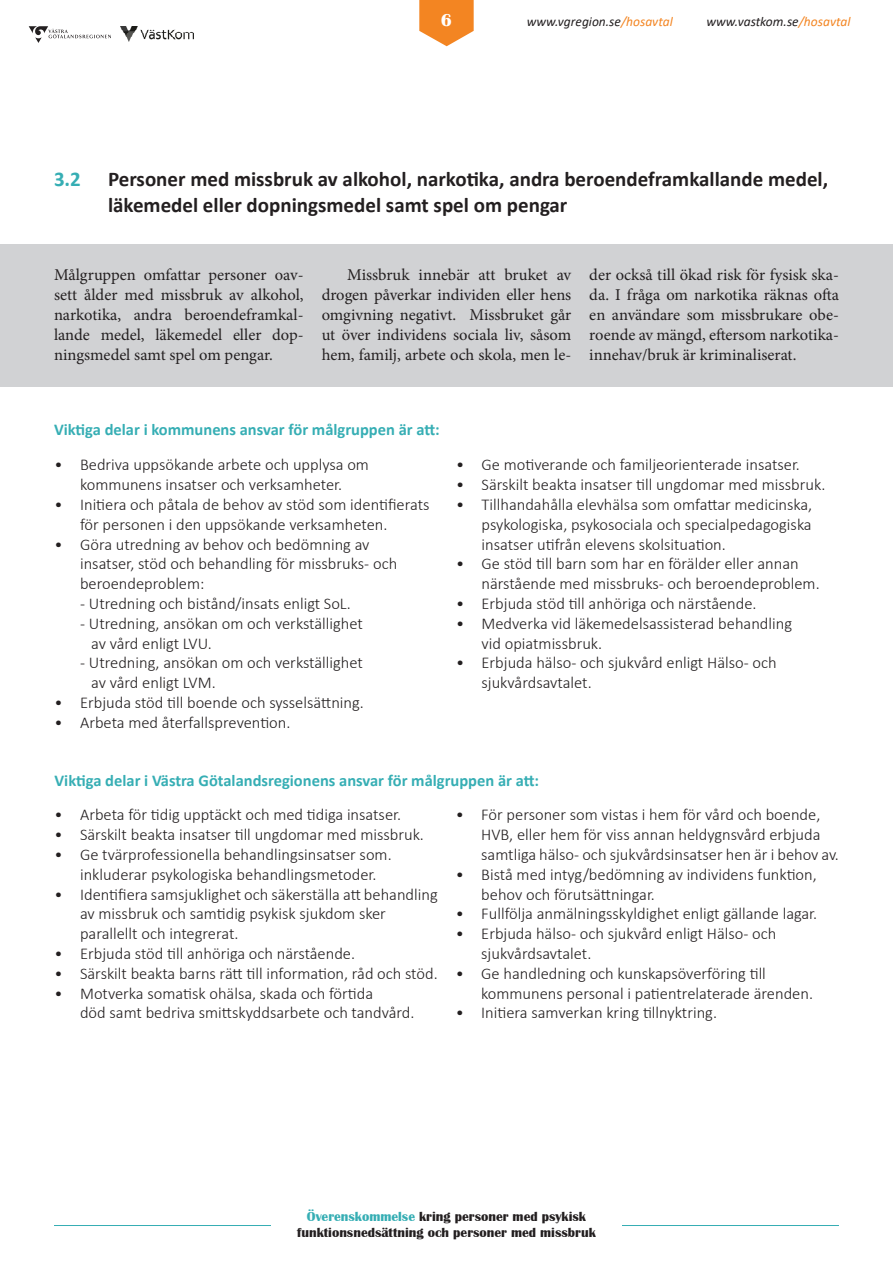
<style>
.page{position:relative;width:893px;height:1263px;background:#fff}
.page>*{position:absolute;margin:0;border:0;box-sizing:border-box;transform-origin:0 0}
.t1{font:700 21px/25.2px "Calibri";color:#231f20}
.t2{font:700 21px "Calibri";color:#36aeb4}
.t3{font:700 18px "Britannic";color:#fff}
.t4{font:300 16.5px "Calibri";color:#231f20}
.t5{font:16.5px/19.8px "Minion Pro";color:#231f20;text-align:justify}
.t6{font:700 16.5px "Calibri";color:#36aeb4}
.t7{font:700 13.5px/16.2px "Britannic";color:#231f20;text-align:center}
.t8{font:italic 13.5px "Calibri";color:#231f20}
.s1{color:#f38522}
.s2{color:#36aeb4}
</style>
<div class="page">
<hr style="left:54px;top:1225px;width:785px;height:1px;background:#36aeb4">
<div style="left:271px;top:1212px;width:351px;height:34px;background:#fff"></div>
<svg style="left:419px;top:0;width:55px;height:46px"></svg>
<img style="left:121px;top:26px;width:72px;height:15px">
<svg style="left:29px;top:26px;width:82px;height:17px"></svg>
<div style="left:0;top:244px;width:893px;height:143px;background:#d1d2d4"></div>
<p class="t3" style="left:441px;top:10px;width:13px">6</p>
<p class="t8" style="left:527px;top:12px;width:148px">www.vgregion.se<span class="s1">/hosavtal</span></p>
<p class="t8" style="left:706px;top:12px;width:146px">www.vastkom.se<span class="s1">/hosavtal</span></p>
<p class="t2" style="left:54px;top:165px;width:28px">3.2</p>
<p class="t1" style="left:108px;top:167px;width:722px">Personer med missbruk av alkohol, narkotika, andra beroendeframkallande medel, läkemedel eller dopningsmedel samt spel om pengar</p>
<p class="t5" style="left:54px;top:265px;width:251px">Målgruppen omfattar personer oav&shy;sett ålder med missbruk av alkohol, narkotika, andra beroendeframkal&shy;lande medel, läkemedel eller dop&shy;ningsmedel samt spel om pengar.</p>
<p class="t5" style="left:322px;top:265px;width:251px;text-indent:25px">Missbruk innebär att bruket av drogen påverkar individen eller hens omgivning negativt. Missbruket går ut över individens sociala liv, såsom hem, familj, arbete och skola, men le-</p>
<p class="t5" style="left:589px;top:265px;width:251px">der också till ökad risk för fysisk ska&shy;da. I fråga om narkotika räknas ofta en användare som missbrukare obe&shy;roende av mängd, eftersom narkotika&shy;innehav/bruk är kriminaliserat.</p>
<p class="t6" style="left:54px;top:418px;width:387px">Viktiga delar i kommunens ansvar för målgruppen är att:</p>
<p class="t4" style="left:55px;top:455px;width:316px">• Bedriva uppsökande arbete och upplysa om</p>
<p class="t4" style="left:80px;top:474px;width:264px">kommunens insatser och verksamheter.</p>
<p class="t4" style="left:55px;top:494px;width:376px">• Initiera och påtala de behov av stöd som identifierats</p>
<p class="t4" style="left:80px;top:514px;width:309px">för personen i den uppsökande verksamheten.</p>
<p class="t4" style="left:55px;top:534px;width:316px">• Göra utredning av behov och bedömning av</p>
<p class="t4" style="left:80px;top:554px;width:319px">insatser, stöd och behandling för missbruks- och</p>
<p class="t4" style="left:80px;top:573px;width:126px">beroendeproblem:</p>
<p class="t4" style="left:80px;top:593px;width:272px">- Utredning och bistånd/insats enligt SoL.</p>
<p class="t4" style="left:80px;top:613px;width:284px">- Utredning, ansökan om och verkställighet</p>
<p class="t4" style="left:91px;top:633px;width:122px">av vård enligt LVU.</p>
<p class="t4" style="left:80px;top:653px;width:284px">- Utredning, ansökan om och verkställighet</p>
<p class="t4" style="left:91px;top:672px;width:126px">av vård enligt LVM.</p>
<p class="t4" style="left:55px;top:692px;width:311px">• Erbjuda stöd till boende och sysselsättning.</p>
<p class="t4" style="left:55px;top:712px;width:237px">• Arbeta med återfallsprevention.</p>
<p class="t4" style="left:456px;top:455px;width:345px">• Ge motiverande och familjeorienterade insatser.</p>
<p class="t4" style="left:456px;top:474px;width:371px">• Särskilt beakta insatser till ungdomar med missbruk.</p>
<p class="t4" style="left:456px;top:494px;width:358px">• Tillhandahålla elevhälsa som omfattar medicinska,</p>
<p class="t4" style="left:482px;top:514px;width:332px">psykologiska, psykosociala och specialpedagogiska</p>
<p class="t4" style="left:482px;top:534px;width:246px">insatser utifrån elevens skolsituation.</p>
<p class="t4" style="left:456px;top:554px;width:344px">• Ge stöd till barn som har en förälder eller annan</p>
<p class="t4" style="left:482px;top:573px;width:340px">närstående med missbruks- och beroendeproblem.</p>
<p class="t4" style="left:456px;top:593px;width:302px">• Erbjuda stöd till anhöriga och närstående.</p>
<p class="t4" style="left:456px;top:613px;width:338px">• Medverka vid läkemedelsassisterad behandling</p>
<p class="t4" style="left:482px;top:633px;width:122px">vid opiatmissbruk.</p>
<p class="t4" style="left:456px;top:653px;width:322px">• Erbjuda hälso- och sjukvård enligt Hälso- och</p>
<p class="t4" style="left:482px;top:672px;width:112px">sjukvårdsavtalet.</p>
<p class="t6" style="left:55px;top:769px;width:486px">Viktiga delar i Västra Götalandsregionens ansvar för målgruppen är att:</p>
<p class="t4" style="left:55px;top:805px;width:348px">• Arbeta för tidig upptäckt och med tidiga insatser.</p>
<p class="t4" style="left:55px;top:824px;width:371px">• Särskilt beakta insatser till ungdomar med missbruk.</p>
<p class="t4" style="left:55px;top:844px;width:339px">• Ge tvärprofessionella behandlingsinsatser som.</p>
<p class="t4" style="left:80px;top:864px;width:298px">inkluderar psykologiska behandlingsmetoder.</p>
<p class="t4" style="left:55px;top:884px;width:385px">• Identifiera samsjuklighet och säkerställa att behandling</p>
<p class="t4" style="left:80px;top:904px;width:307px">av missbruk och samtidig psykisk sjukdom sker</p>
<p class="t4" style="left:80px;top:923px;width:160px">parallellt och integrerat.</p>
<p class="t4" style="left:55px;top:943px;width:302px">• Erbjuda stöd till anhöriga och närstående.</p>
<p class="t4" style="left:55px;top:963px;width:385px">• Särskilt beakta barns rätt till information, råd och stöd.</p>
<p class="t4" style="left:55px;top:983px;width:320px">• Motverka somatisk ohälsa, skada och förtida</p>
<p class="t4" style="left:80px;top:1003px;width:336px">död samt bedriva smittskyddsarbete och tandvård.</p>
<p class="t4" style="left:456px;top:805px;width:366px">• För personer som vistas i hem för vård och boende,</p>
<p class="t4" style="left:481px;top:824px;width:341px">HVB, eller hem för viss annan heldygnsvård erbjuda</p>
<p class="t4" style="left:481px;top:844px;width:359px">samtliga hälso- och sjukvårdsinsatser hen är i behov av.</p>
<p class="t4" style="left:456px;top:864px;width:363px">• Bistå med intyg/bedömning av individens funktion,</p>
<p class="t4" style="left:481px;top:884px;width:175px">behov och förutsättningar.</p>
<p class="t4" style="left:456px;top:904px;width:363px">• Fullfölja anmälningsskyldighet enligt gällande lagar.</p>
<p class="t4" style="left:456px;top:923px;width:322px">• Erbjuda hälso- och sjukvård enligt Hälso- och</p>
<p class="t4" style="left:481px;top:943px;width:112px">sjukvårdsavtalet.</p>
<p class="t4" style="left:456px;top:963px;width:312px">• Ge handledning och kunskapsöverföring till</p>
<p class="t4" style="left:481px;top:983px;width:333px">kommunens personal i patientrelaterade ärenden.</p>
<p class="t4" style="left:456px;top:1003px;width:263px">• Initiera samverkan kring tillnyktring.</p>
<p class="t7" style="left:297px;top:1209px;width:300px"><span class="s2">Överenskommelse</span> kring personer med psykisk funktionsnedsättning och personer med missbruk</p>
</div>
